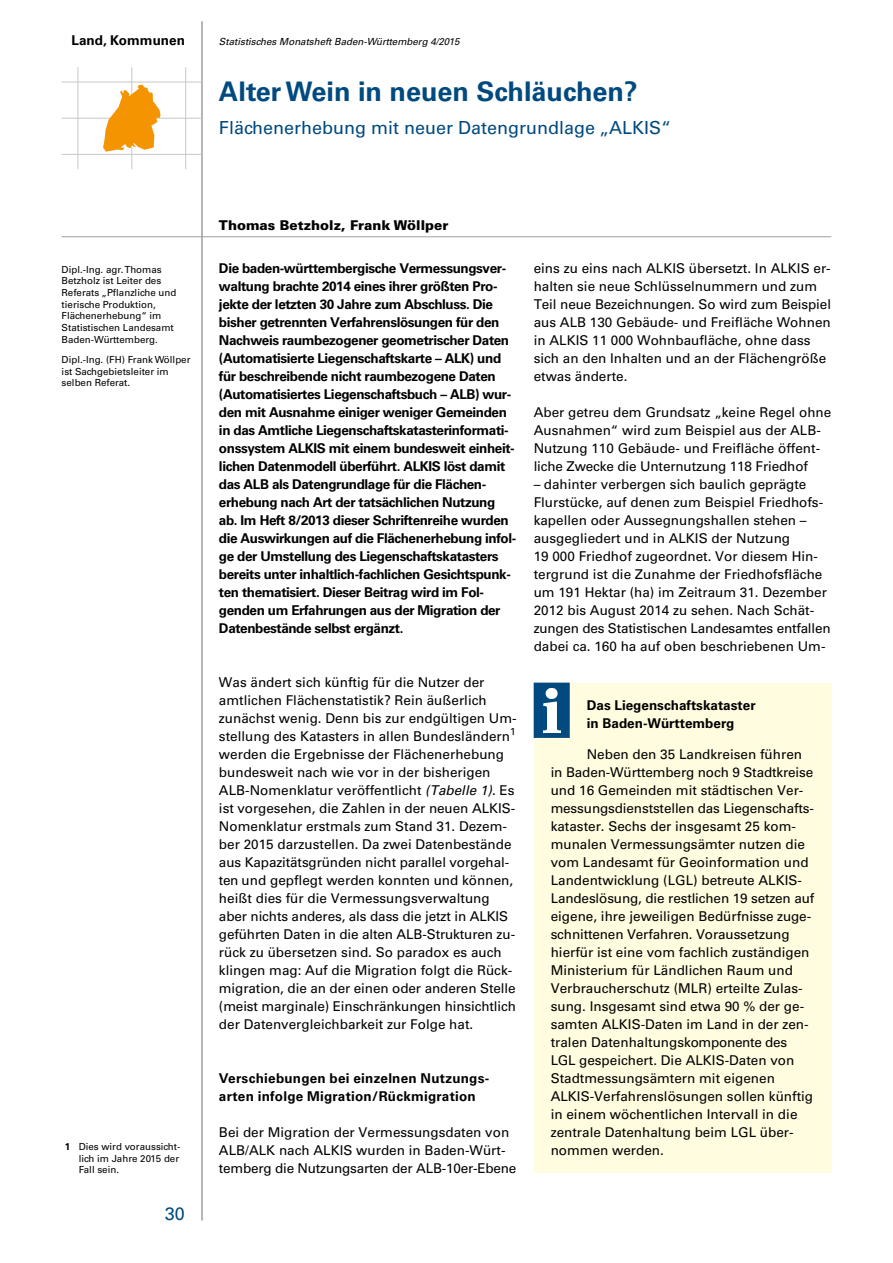
<style>
.page{position:relative;width:893px;height:1263px;background:#fff}
.page>*{position:absolute;margin:0;border:0;box-sizing:border-box;transform-origin:0 0}
.t1{font:700 27px "Univers";color:#004a7f}
.t2{font:18px "Univers";color:#004a7f}
.t3{font:13.5px/18px "Univers";color:#000}
.t4{font:700 13.5px/18px "Univers";letter-spacing:-.03em;color:#000}
.t5{font:700 13.5px/18px "Univers";letter-spacing:.015em;color:#000}
.t6{font:700 13.5px/18px "Univers";color:#000}
.t7{font:900 13.5px "Univers";color:#000}
.t8{font:9.75px/11.7px "Univers";color:#000}
.t9{font:italic 9.75px "Univers";color:#000}
.s1{font-weight:700}
.s2{font-style:italic}
</style>
<div class="page">
<hr style="left:62px;top:236px;width:769px;height:1px;background:#9c9e9f">
<hr style="left:202px;top:21px;width:1px;height:1199px;background:#9c9e9f">
<hr style="left:62px;top:82px;width:140px;height:1px;background:#c6c7c8">
<hr style="left:62px;top:118px;width:140px;height:1px;background:#c6c7c8">
<hr style="left:62px;top:154px;width:140px;height:1px;background:#c6c7c8">
<hr style="left:78px;top:67px;width:1px;height:102px;background:#c6c7c8">
<hr style="left:131px;top:67px;width:1px;height:102px;background:#c6c7c8">
<hr style="left:185px;top:67px;width:1px;height:102px;background:#c6c7c8">
<svg style="left:103px;top:85px;width:58px;height:67px"></svg>
<div style="left:534px;top:683px;width:297px;height:490px;background:#fffcdf"></div>
<div style="left:534px;top:683px;width:36px;height:55px;background:#004a7f;border:2px solid #004a7f"></div>
<img style="left:543px;top:688px;width:17px;height:44px">
<p class="t6" style="left:71px;top:31px;width:115px">Land, Kommunen</p>
<p class="t9" style="left:219px;top:35px;width:242px">Statistisches Monatsheft Baden-Württemberg 4/2015</p>
<h1 class="t1" style="left:219px;top:76px;width:420px">Alter Wein in neuen Schläuchen?</h1>
<h2 class="t2" style="left:219px;top:117px;width:454px">Flächenerhebung mit neuer Datengrundlage „ALKIS“</h2>
<p class="t8" style="left:62px;top:263px;width:116px">Dipl.-Ing. agr. Thomas<br>Betzholz ist Leiter des<br>Referats „Pflanzliche und tierische Produktion,<br>Flächenerhebung“ im<br>Statistischen Landesamt<br>Baden-Württemberg.</p>
<p class="t8" style="left:62px;top:354px;width:130px">Dipl.-Ing. (FH) Frank Wöllper ist Sachgebietsleiter im selben Referat.</p>
<p class="t8" style="left:79px;top:1141px;width:103px;text-indent:-14px"><span class="s1">1</span> Dies wird voraussicht&shy;lich im Jahre 2015 der<br>Fall sein.</p>
<h2 class="t2" style="left:165px;top:1203px;width:22px">30</h2>
<p class="t7" style="left:219px;top:216px;width:231px">Thomas Betzholz, Frank Wöllper</p>
<p class="t4" style="left:219px;top:259px;width:299px">Die baden-württembergische Vermessungsver&shy;waltung brachte 2014 eines ihrer größten Pro&shy;jekte der letzten 30 Jahre zum Abschluss. Die bisher getrennten Verfahrenslösungen für den Nachweis raumbezogener geometrischer Daten (Automatisierte Liegenschaftskarte – ALK) und für beschreibende nicht raumbezogene Daten (Automatisiertes Liegenschaftsbuch – ALB) wur&shy;den mit Ausnahme einiger weniger Gemeinden in das Amtliche Liegenschaftskatasterinformati&shy;onssystem ALKIS mit einem bundesweit einheit&shy;lichen Datenmodell überführt. ALKIS löst damit das ALB als Datengrundlage für die Flächen&shy;erhebung nach Art der tatsächlichen Nutzung ab. Im Heft 8/2013 dieser Schriftenreihe wurden die Auswirkungen auf die Flächenerhebung infol&shy;ge der Umstellung des Liegenschaftskatasters bereits unter inhaltlich-fachlichen Gesichtspunk&shy;ten thematisiert. Dieser Beitrag wird im Fol&shy;genden um Erfahrungen aus der Migration der Datenbestände selbst ergänzt.</p>
<p class="t3" style="left:219px;top:673px;width:299px">Was ändert sich künftig für die Nutzer der amtlichen Flächenstatistik? Rein äußerlich zunächst wenig. Denn bis zur endgültigen Um&shy;stellung des Katasters in allen Bundesländern<sup>1 </sup>werden die Ergebnisse der Flächenerhebung bundesweit nach wie vor in der bisherigen ALB-Nomenklatur veröffentlicht <span class="s2">(Tabelle 1)</span>. Es ist vorgesehen, die Zahlen in der neuen ALKIS-Nomenklatur erstmals zum Stand 31. Dezem&shy;ber 2015 darzustellen. Da zwei Datenbestände aus Kapazitätsgründen nicht parallel vorgehal&shy;ten und gepflegt werden konnten und können, heißt dies für die Vermessungsverwaltung aber nichts anderes, als dass die jetzt in ALKIS geführten Daten in die alten ALB-Strukturen zu&shy;rück zu übersetzen sind. So paradox es auch klingen mag: Auf die Migration folgt die Rück&shy;migration, die an der einen oder anderen Stelle (meist marginale) Einschränkungen hinsichtlich der Datenvergleichbarkeit zur Folge hat.</p>
<p class="t5" style="left:219px;top:1069px;width:272px">Verschiebungen bei einzelnen Nutzungs&shy;arten infolge Migration/Rückmigration</p>
<p class="t3" style="left:219px;top:1123px;width:299px">Bei der Migration der Vermessungsdaten von<br>ALB/ALK nach ALKIS wurden in Baden-Würt&shy;temberg die Nutzungsarten der ALB-10er-Ebene</p>
<p class="t3" style="left:534px;top:259px;width:299px">eins zu eins nach ALKIS übersetzt. In ALKIS er&shy;halten sie neue Schlüsselnummern und zum Teil neue Bezeichnungen. So wird zum Beispiel aus ALB 130 Gebäude- und Freifläche Wohnen in ALKIS 11 000 Wohnbaufläche, ohne dass sich an den Inhalten und an der Flächengröße etwas änderte.</p>
<p class="t3" style="left:534px;top:403px;width:299px">Aber getreu dem Grundsatz „keine Regel ohne Ausnahmen“ wird zum Beispiel aus der ALB-Nutzung 110 Gebäude- und Freifläche öffent&shy;liche Zwecke die Unternutzung 118 Friedhof</p>
<p class="t3" style="left:534px;top:475px;width:298px">– dahinter verbergen sich baulich geprägte Flurstücke, auf denen zum Beispiel Friedhofs&shy;kapellen oder Aussegnungshallen stehen – ausgegliedert und in ALKIS der Nutzung<br>19 000 Friedhof zugeordnet. Vor diesem Hin&shy;tergrund ist die Zunahme der Friedhofsfläche um 191 Hektar (ha) im Zeitraum 31. Dezember 2012 bis August 2014 zu sehen. Nach Schät&shy;zungen des Statistischen Landesamtes entfallen dabei ca. 160 ha auf oben beschriebenen Um-</p>
<p class="t6" style="left:587px;top:696px;width:170px">Das Liegenschaftskataster in Baden-Württemberg</p>
<p class="t3" style="left:551px;top:745px;width:265px;text-indent:36px">Neben den 35 Landkreisen führen in Baden-Württemberg noch 9 Stadtkreise und 16 Gemeinden mit städtischen Ver&shy;messungsdienststellen das Liegenschafts&shy;kataster. Sechs der insgesamt 25 kom&shy;munalen Vermessungsämter nutzen die vom Landesamt für Geoinformation und Landentwicklung (LGL) betreute ALKIS-Landeslösung, die restlichen 19 setzen auf eigene, ihre jeweiligen Bedürfnisse zuge&shy;schnittenen Verfahren. Voraussetzung hierfür ist eine vom fachlich zuständigen Ministerium für Ländlichen Raum und Verbraucherschutz (MLR) erteilte Zulas&shy;sung. Insgesamt sind etwa 90 % der ge&shy;samten ALKIS-Daten im Land in der zen&shy;tralen Datenhaltungskomponente des LGL gespeichert. Die ALKIS-Daten von Stadtmessungsämtern mit eigenen ALKIS-Verfahrenslösungen sollen künftig in einem wöchentlichen Intervall in die zentrale Datenhaltung beim LGL über&shy;nommen werden.</p>
</div>
